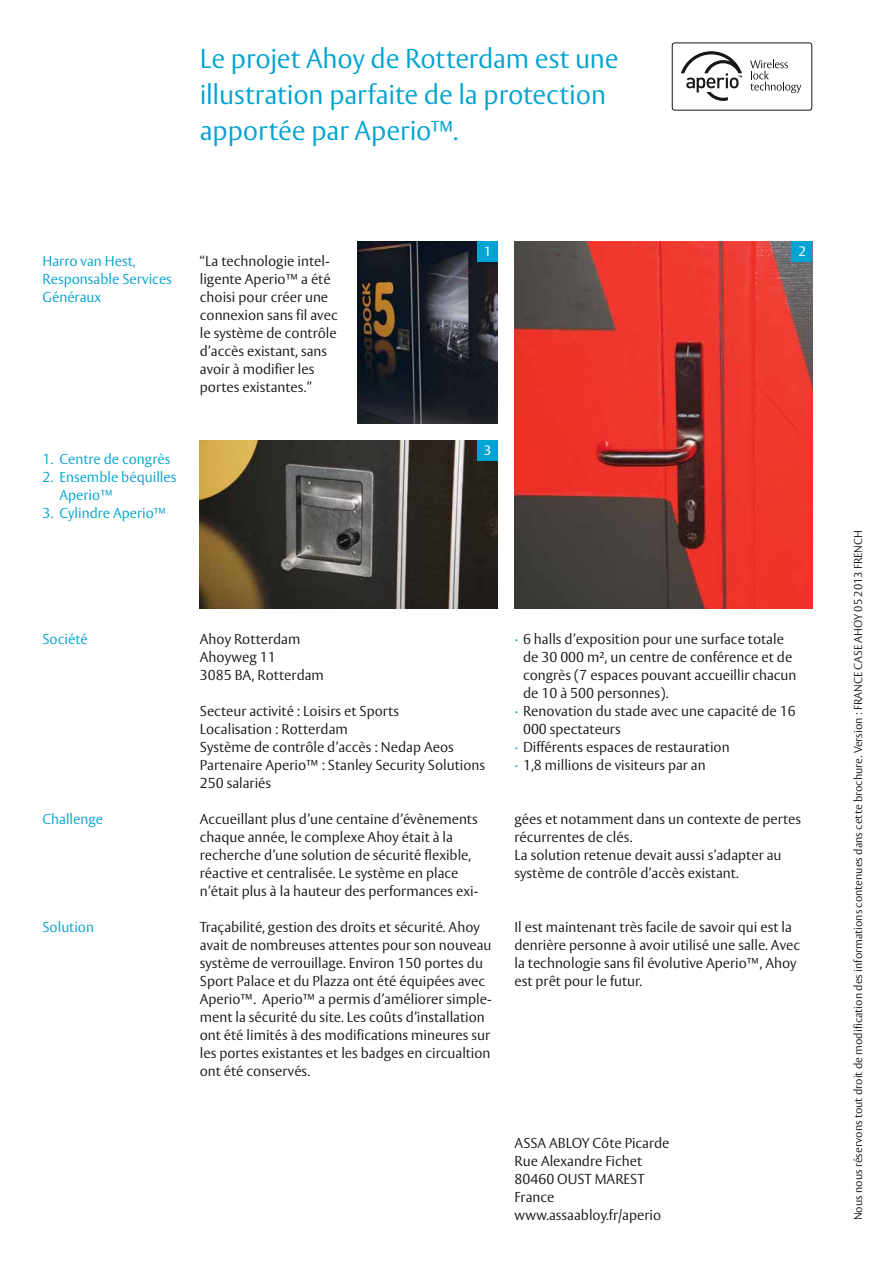
<style>
.page{position:relative;width:893px;height:1263px;background:#fff}
.page>*{position:absolute;margin:0;border:0;box-sizing:border-box;transform-origin:0 0}
.t1{font:300 27px/36px "ASSA Vesta";letter-spacing:-.005em;color:#00a3d1}
.t2{font:300 14.25px/18px "ASSA Vesta";color:#181716}
.t3{font:300 14.25px/18px "ASSA Vesta";color:#00a3d1}
.t4{font:13.5px "ASSA Vesta";color:#fff}
.t5{font:300 11.25px "ASSA Vesta";color:#181716}
.s1{color:#00a3d1}
</style>
<div class="page">
<svg style="left:750px;top:60px;width:51px;height:33px"></svg>
<svg style="left:681px;top:51px;width:61px;height:50px"></svg>
<div style="left:672px;top:43px;width:140px;height:68px;border:1px solid #181716;border-radius:3px"></div>
<img style="left:514px;top:242px;width:298px;height:366px">
<img style="left:357px;top:242px;width:140px;height:182px">
<img style="left:200px;top:441px;width:297px;height:167px">
<div style="left:477px;top:441px;width:20px;height:20px;background:#00a3d1"></div>
<div style="left:791px;top:242px;width:21px;height:20px;background:#00a3d1"></div>
<div style="left:477px;top:242px;width:20px;height:20px;background:#00a3d1"></div>
<h1 class="t1" style="left:200px;top:42px;width:420px">Le projet Ahoy de Rotterdam est une illustration parfaite de la protection apportée par Aperio™.</h1>
<p class="t3" style="left:43px;top:253px;width:131px">Harro van Hest,<br>Responsable Services<br>Généraux</p>
<p class="t3" style="left:43px;top:451px;width:129px">1. Centre de congrès</p>
<p class="t3" style="left:60px;top:469px;width:118px;text-indent:-17px">2. Ensemble béquilles<br>Aperio™</p>
<p class="t3" style="left:43px;top:505px;width:125px">3. Cylindre Aperio™</p>
<p class="t2" style="left:200px;top:253px;width:139px">“La technologie intel&shy;ligente Aperio™ a été choisi pour créer une connexion sans fil avec le système de contrôle d’accès existant, sans avoir à modifier les portes existantes.”</p>
<p class="t4" style="left:484px;top:243px;width:9px">1</p>
<p class="t4" style="left:798px;top:243px;width:9px">2</p>
<p class="t4" style="left:484px;top:442px;width:9px">3</p>
<p class="t3" style="left:43px;top:631px;width:47px">Société</p>
<p class="t3" style="left:43px;top:811px;width:62px">Challenge</p>
<p class="t3" style="left:43px;top:919px;width:53px">Solution</p>
<p class="t2" style="left:200px;top:631px;width:126px">Ahoy Rotterdam<br>Ahoyweg 11<br>3085 BA, Rotterdam</p>
<p class="t2" style="left:200px;top:703px;width:287px">Secteur activité : Loisirs et Sports<br>Localisation : Rotterdam<br>Système de contrôle d’accès : Nedap Aeos Partenaire Aperio™ : Stanley Security Solutions 250 salariés</p>
<p class="t2" style="left:514px;top:631px;width:271px"><span class="s1">∙</span> 6 halls d’exposition pour une surface totale</p>
<p class="t2" style="left:523px;top:649px;width:271px">de 30 000 m², un centre de conférence et de</p>
<p class="t2" style="left:523px;top:667px;width:275px">congrès (7 espaces pouvant accueillir chacun</p>
<p class="t2" style="left:523px;top:685px;width:147px">de 10 à 500 personnes).</p>
<p class="t2" style="left:514px;top:703px;width:283px"><span class="s1">∙</span> Renovation du stade avec une capacité de 16</p>
<p class="t2" style="left:523px;top:721px;width:99px">000 spectateurs</p>
<p class="t2" style="left:514px;top:739px;width:217px"><span class="s1">∙</span> Différents espaces de restauration</p>
<p class="t2" style="left:514px;top:757px;width:193px"><span class="s1">∙</span> 1,8 millions de visiteurs par an</p>
<p class="t2" style="left:200px;top:811px;width:280px">Accueillant plus d’une centaine d’évènements chaque année, le complexe Ahoy était à la recherche d’une solution de sécurité flexible, réactive et centralisée. Le système en place n’était plus à la hauteur des performances exi-</p>
<p class="t2" style="left:514px;top:811px;width:288px">gées et notamment dans un contexte de pertes récurrentes de clés.<br>La solution retenue devait aussi s’adapter au système de contrôle d’accès existant.</p>
<p class="t2" style="left:200px;top:919px;width:293px">Traçabilité, gestion des droits et sécurité. Ahoy avait de nombreuses attentes pour son nouveau système de verrouillage. Environ 150 portes du Sport Palace et du Plazza ont été équipées avec Aperio™. Aperio™ a permis d’améliorer simple&shy;ment la sécurité du site. Les coûts d’installation ont été limités à des modifications mineures sur les portes existantes et les badges en circualtion ont été conservés.</p>
<p class="t2" style="left:514px;top:919px;width:287px">Il est maintenant très facile de savoir qui est la denrière personne à avoir utilisé une salle. Avec la technologie sans fil évolutive Aperio™, Ahoy est prêt pour le futur.</p>
<p class="t2" style="left:514px;top:1135px;width:157px">ASSA ABLOY Côte Picarde<br>Rue Alexandre Fichet<br>80460 OUST MAREST<br>France www.assaabloy.fr/aperio</p>
<p class="t5" style="left:851px;top:1220px;width:692px;rotate:-90deg">Nous nous réservons tout droit de modification des informations contenues dans cette brochure. Version : FRANCE CASE AHOY 05 2013 FRENCH</p>
</div>
